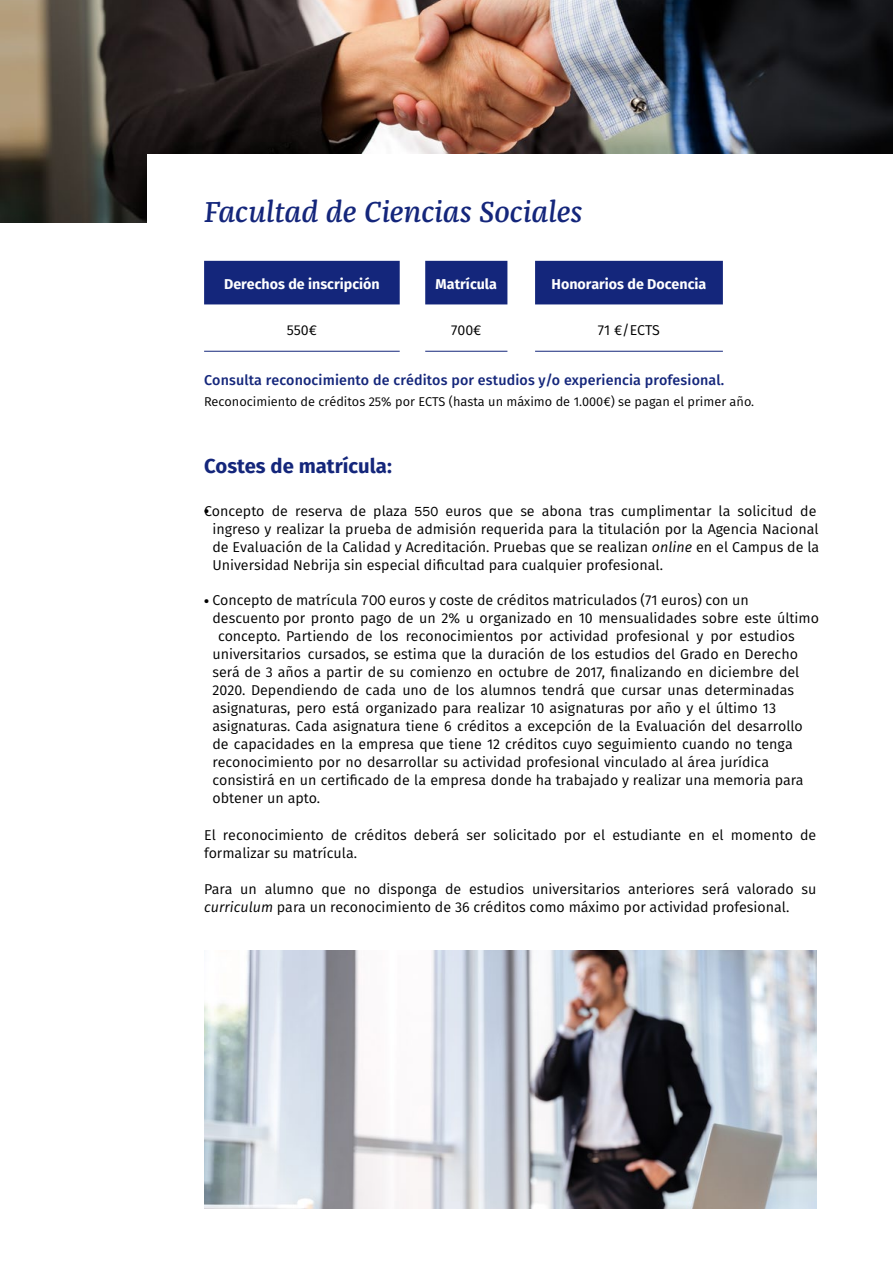
<style>
.page{position:relative;width:893px;height:1263px;background:#fff}
.page>*{position:absolute;margin:0;border:0;box-sizing:border-box;transform-origin:0 0}
.t1{font:italic 500 30px "Franziska Pro";color:#14267b}
.t2{font:700 20.25px "Fira Sans";color:#14267b}
.t3{font:14.25px/18px "Fira Sans";color:#000}
.t4{font:500 14.25px "Fira Sans";letter-spacing:.01em;color:#14267b}
.t5{font:700 14.25px "Fira Sans";color:#fff}
.t6{font:700 14.25px "Fira Sans";color:#000}
.t7{font:12.75px "Fira Sans";color:#000}
.s1{font-family:"Franklin Gothic";font-size:13.5px}
.s2{font-style:italic}
.s3{font-weight:700}
.s4{font-family:"Franklin Gothic"}
</style>
<div class="page">
<img style="left:0;top:0;width:893px;height:222px">
<div style="left:147px;top:154px;width:746px;height:137px;background:#fff"></div>
<img style="left:204px;top:951px;width:612px;height:258px">
<svg style="left:204px;top:261px;width:519px;height:43px;background:#2c3c88"></svg>
<hr style="left:204px;top:351px;width:196px;height:1px;background:#14267b">
<hr style="left:425px;top:351px;width:82px;height:1px;background:#14267b">
<hr style="left:535px;top:351px;width:188px;height:1px;background:#14267b">
<h1 class="t1" style="left:204px;top:193px;width:380px">Facultad de Ciencias Sociales</h1>
<p class="t5" style="left:224px;top:272px;width:157px">Derechos de inscripción</p>
<p class="t5" style="left:436px;top:272px;width:63px">Matrícula</p>
<p class="t5" style="left:552px;top:272px;width:156px">Honorarios de Docencia</p>
<p class="t3" style="left:287px;top:320px;width:32px">550€</p>
<p class="t3" style="left:451px;top:320px;width:32px">700€</p>
<p class="t3" style="left:598px;top:320px;width:64px">71 €/ECTS</p>
<p class="t4" style="left:204px;top:369px;width:522px">Consulta reconocimiento de créditos por estudios y/o experiencia profesional.</p>
<p class="t7" style="left:204px;top:392px;width:552px">Reconocimiento de créditos 25% por ECTS (hasta un máximo de 1.000€) se pagan el primer año.</p>
<h2 class="t2" style="left:204px;top:449px;width:189px">Costes de matrícula:</h2>
<p class="t6" style="left:204px;top:499px;width:6px">•</p>
<p class="t3" style="left:212px;top:501px;width:608px;text-indent:-8px">Concepto de reserva de plaza <span class="s1">550</span> euros que se abona tras cumplimentar la solicitud de ingreso y realizar la prueba de admisión requerida para la titulación por la Agencia Nacional de Evaluación de la Calidad y Acreditación. Pruebas que se realizan <span class="s2">online</span> en el Campus de la Universidad Nebrija sin especial dificultad para cualquier profesional.</p>
<p class="t3" style="left:212px;top:609px;width:608px">descuento por pronto pago de un 2% u organizado en 10 mensualidades sobre este último</p>
<p class="t3" style="left:218px;top:627px;width:578px">concepto. Partiendo de los reconocimientos por actividad profesional y por estudios</p>
<p class="t3" style="left:212px;top:645px;width:587px">universitarios cursados, se estima que la duración de los estudios del Grado en Derecho</p>
<p class="t3" style="left:212px;top:663px;width:588px">será de 3 años a partir de su comienzo en octubre de 2017, finalizando en diciembre del</p>
<p class="t3" style="left:212px;top:681px;width:583px">2020. Dependiendo de cada uno de los alumnos tendrá que cursar unas determinadas</p>
<p class="t3" style="left:212px;top:699px;width:565px">asignaturas, pero está organizado para realizar 10 asignaturas por año y el último 13</p>
<p class="t3" style="left:212px;top:717px;width:592px">asignaturas. Cada asignatura tiene 6 créditos a excepción de la Evaluación del desarrollo</p>
<p class="t3" style="left:212px;top:735px;width:582px">de capacidades en la empresa que tiene 12 créditos cuyo seguimiento cuando no tenga</p>
<p class="t3" style="left:212px;top:753px;width:558px">reconocimiento por no desarrollar su actividad profesional vinculado al área jurídica</p>
<p class="t3" style="left:212px;top:771px;width:593px">consistirá en un certificado de la empresa donde ha trabajado y realizar una memoria para</p>
<p class="t3" style="left:212px;top:789px;width:109px">obtener un apto.</p>
<p class="t3" style="left:204px;top:591px;width:546px"><span class="s3">•</span> Concepto de matrícula <span class="s4">700</span> euros y coste de créditos matriculados (71 euros) con un</p>
<p class="t3" style="left:204px;top:825px;width:614px">El reconocimiento de créditos deberá ser solicitado por el estudiante en el momento de formalizar su matrícula.</p>
<p class="t3" style="left:204px;top:879px;width:614px">Para un alumno que no disponga de estudios universitarios anteriores será valorado su <span class="s2">curriculum</span> para un reconocimiento de 36 créditos como máximo por actividad profesional.</p>
</div>
